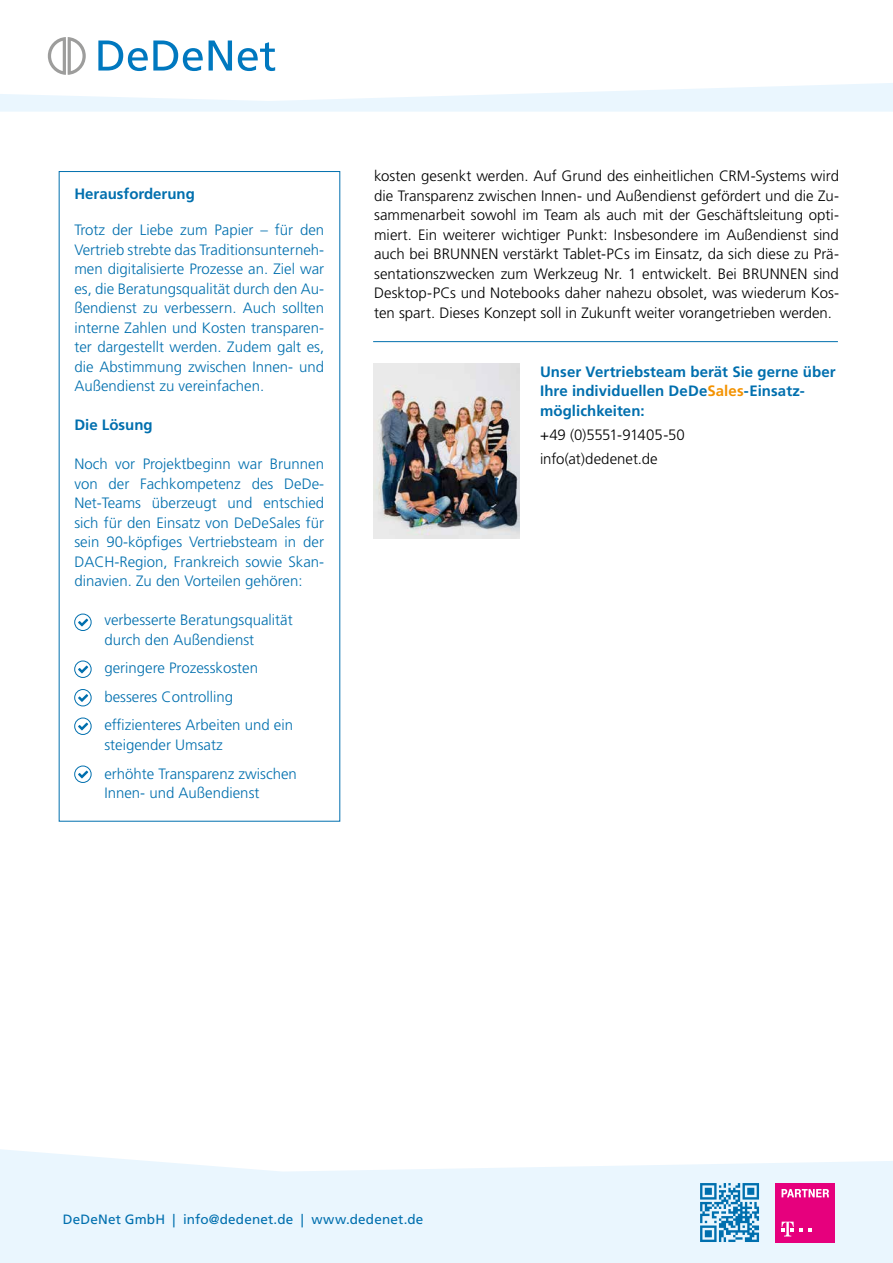
<style>
.page{position:relative;width:893px;height:1263px;background:#fff}
.page>*{position:absolute;margin:0;border:0;box-sizing:border-box;transform-origin:0 0}
.t1{font:300 15px/19.5px "Frutiger LT Std";color:#006fae}
.t2{font:300 15px/19.5px "Frutiger LT Std";color:#000;text-align:justify}
.t3{font:700 15px/19.5px "Frutiger LT Std";letter-spacing:.005em;color:#006fae}
.t4{font:13.5px "Frutiger LT Std";letter-spacing:.015em;color:#006fae}
.s1{color:#f39200}
</style>
<div class="page">
<svg style="left:0;top:1149px;width:893px;height:114px;background:#edf6fd"></svg>
<svg style="left:98px;top:41px;width:105px;height:30px"></svg>
<svg style="left:209px;top:41px;width:23px;height:30px"></svg>
<svg style="left:238px;top:42px;width:37px;height:29px"></svg>
<svg style="left:48px;top:37px;width:38px;height:38px"></svg>
<div style="left:776px;top:1183px;width:59px;height:59px;background:#e6007d"></div>
<svg style="left:781px;top:1221px;width:13px;height:15px"></svg>
<svg style="left:781px;top:1189px;width:48px;height:8px"></svg>
<svg style="left:700px;top:1183px;width:59px;height:59px;background:#6cadd2"></svg>
<svg style="left:0;top:83px;width:893px;height:29px"></svg>
<div style="left:74px;top:614px;width:17px;height:17px;border:1px solid #006fae;border-radius:50%"></div>
<svg style="left:78px;top:619px;width:10px;height:7px"></svg>
<div style="left:74px;top:661px;width:17px;height:17px;border:1px solid #006fae;border-radius:50%"></div>
<svg style="left:78px;top:666px;width:10px;height:7px"></svg>
<div style="left:74px;top:689px;width:17px;height:17px;border:1px solid #006fae;border-radius:50%"></div>
<svg style="left:78px;top:694px;width:10px;height:8px"></svg>
<div style="left:74px;top:718px;width:17px;height:17px;border:1px solid #006fae;border-radius:50%"></div>
<svg style="left:78px;top:723px;width:10px;height:7px"></svg>
<div style="left:74px;top:766px;width:17px;height:17px;border:1px solid #006fae;border-radius:50%"></div>
<svg style="left:78px;top:771px;width:10px;height:7px"></svg>
<img style="left:374px;top:364px;width:146px;height:174px">
<hr style="left:373px;top:341px;width:465px;height:1px;background:#006fae">
<p class="t3" style="left:74px;top:185px;width:122px">Herausforderung</p>
<p class="t1" style="left:74px;top:221px;width:251px;text-align:justify">Trotz der Liebe zum Papier – für den Vertrieb strebte das Traditionsunterneh&shy;men digitalisierte Prozesse an. Ziel war es, die Beratungsqualität durch den Au&shy;ßendienst zu verbessern. Auch sollten interne Zahlen und Kosten transparen&shy;ter dargestellt werden. Zudem galt es, die Abstimmung zwischen Innen- und Außendienst zu vereinfachen.</p>
<p class="t3" style="left:74px;top:416px;width:80px">Die Lösung</p>
<p class="t1" style="left:74px;top:455px;width:251px;text-align:justify">Noch vor Projektbeginn war Brunnen von der Fachkompetenz des DeDe-Net-Teams überzeugt und entschied sich für den Einsatz von DeDeSales für sein 90-köpfiges Vertriebsteam in der DACH-Region, Frankreich sowie Skan&shy;dinavien. Zu den Vorteilen gehören:</p>
<p class="t1" style="left:104px;top:611px;width:190px">verbesserte Beratungsqualität durch den Außendienst</p>
<p class="t1" style="left:104px;top:654px;width:190px;line-height:28.5px">geringere Prozesskosten besseres Controlling effizienteres Arbeiten und ein</p>
<p class="t1" style="left:104px;top:731px;width:194px;line-height:28.5px">steigender Umsatz<br>erhöhte Transparenz zwischen</p>
<p class="t1" style="left:104px;top:783px;width:157px">Innen- und Außendienst</p>
<p class="t2" style="left:374px;top:167px;width:466px">kosten gesenkt werden. Auf Grund des einheitlichen CRM-Systems wird die Transparenz zwischen Innen‐ und Außendienst gefördert und die Zu&shy;sammenarbeit sowohl im Team als auch mit der Geschäftsleitung opti&shy;miert. Ein weiterer wichtiger Punkt: Insbesondere im Außendienst sind auch bei BRUNNEN verstärkt Tablet-PCs im Einsatz, da sich diese zu Prä&shy;sentationszwecken zum Werkzeug Nr. 1 entwickelt. Bei BRUNNEN sind Desktop-PCs und Notebooks daher nahezu obsolet, was wiederum Kos&shy;ten spart. Dieses Konzept soll in Zukunft weiter vorangetrieben werden.</p>
<p class="t3" style="left:540px;top:362px;width:297px">Unser Vertriebsteam berät Sie gerne über<br>Ihre individuellen DeDe<span class="s1">Sales</span>-Einsatz&shy;möglichkeiten:</p>
<p class="t2" style="left:540px;top:423px;width:146px;line-height:24px">+49 (0)5551-91405-50 info(at)dedenet.de</p>
<p class="t4" style="left:63px;top:1211px;width:362px">DeDeNet GmbH | info@dedenet.de | www.dedenet.de</p>
</div>
